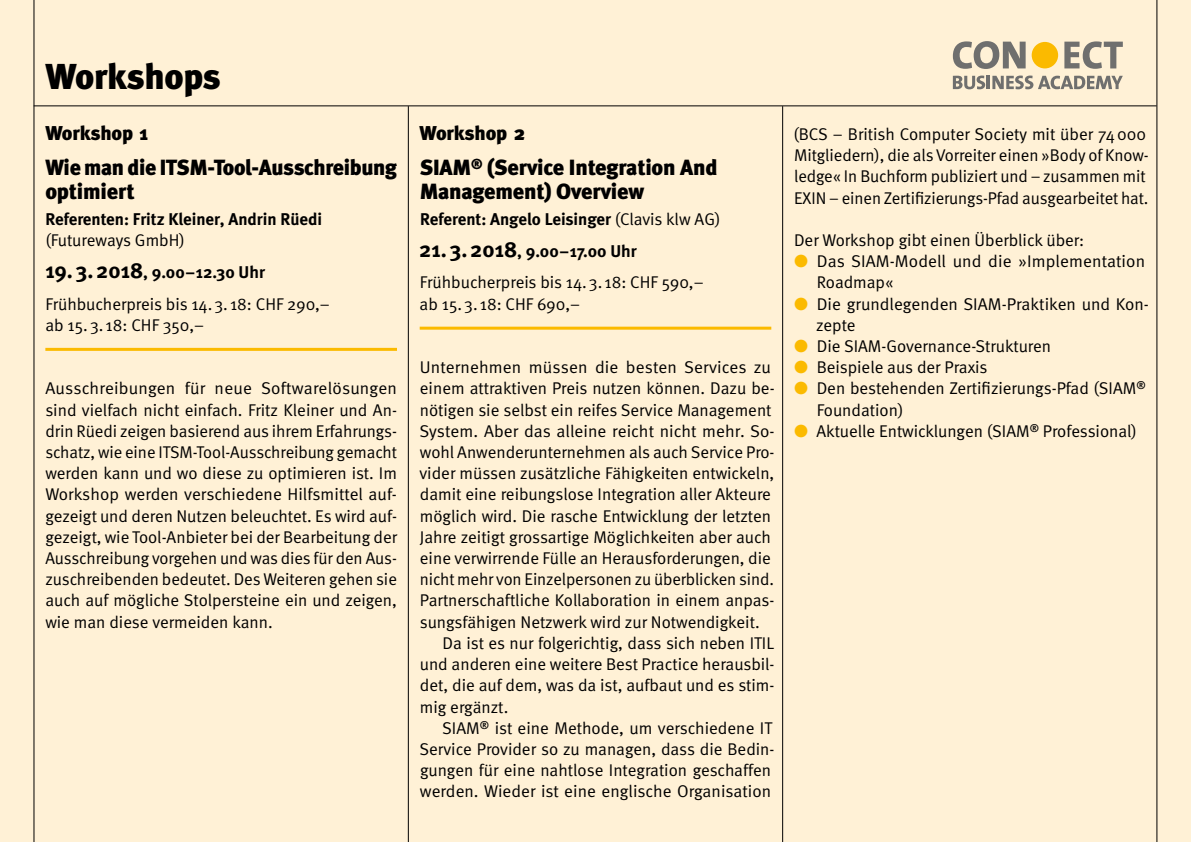
<style>
.page{position:relative;width:1191px;height:842px;background:#fff1d6}
.page>*{position:absolute;margin:0;border:0;box-sizing:border-box;transform-origin:0 0}
.t1{font:900 36px "Meta";letter-spacing:-.01em;color:#000}
.t2{font:900 22px/24px "Meta";letter-spacing:-.015em;color:#000}
.t3{font:900 20px "Meta";letter-spacing:-.01em;color:#000}
.t4{font:17px/21.2px "Meta Normal";color:#000}
.t5{font:700 17px/31.8px "Meta";color:#000}
.s1{font-size:22px}
.s2{font-family:"Meta Normal";font-weight:400}
.s3{font-family:"Meta Bold Expert";color:#fbba00}
</style>
<div class="page">
<hr style="left:34px;top:0;width:1px;height:842px;background:#000">
<hr style="left:408px;top:106px;width:1px;height:736px;background:#000">
<hr style="left:782px;top:106px;width:1px;height:736px;background:#000">
<hr style="left:1156px;top:0;width:1px;height:842px;background:#000">
<svg style="left:953px;top:41px;width:72px;height:28px"></svg>
<div style="left:1031px;top:42px;width:27px;height:26px;background:#fbba00;border-radius:50%"></div>
<svg style="left:1064px;top:41px;width:58px;height:28px"></svg>
<svg style="left:953px;top:76px;width:32px;height:13px"></svg>
<hr style="left:986px;top:76px;width:4px;height:13px;background:#6f6f6e">
<svg style="left:992px;top:76px;width:130px;height:13px"></svg>
<hr style="left:34px;top:106px;width:1122px;height:1px;background:#000">
<hr style="left:45px;top:348px;width:352px;height:3px;background:#fbba00">
<hr style="left:420px;top:327px;width:351px;height:3px;background:#fbba00">
<h1 class="t1" style="left:45px;top:55px;width:177px">Workshops</h1>
<p class="t3" style="left:45px;top:121px;width:104px">Workshop 1</p>
<p class="t2" style="left:45px;top:155px;width:353px">Wie man die ITSM-Tool-Ausschreibung optimiert</p>
<p class="t5" style="left:45px;top:203px;width:278px">Referenten: Fritz Kleiner, Andrin Rüedi</p>
<p class="t4" style="left:45px;top:229px;width:141px">(Futureways GmbH)</p>
<p class="t5" style="left:45px;top:256px;width:221px"><span class="s1">19.3.2018</span>, 9.00–12.30 Uhr</p>
<p class="t4" style="left:45px;top:293px;width:286px">Frühbucherpreis bis 14.3. 18: CHF 290,– ab 15.3. 18: CHF 350,–</p>
<p class="t4" style="left:45px;top:378px;width:353px;text-align:justify">Ausschreibungen für neue Softwarelösungen sind vielfach nicht einfach. Fritz Kleiner und An&shy;drin Rüedi zeigen basierend aus ihrem Erfahrungs&shy;schatz, wie eine ITSM-Tool-Ausschreibung gemacht werden kann und wo diese zu optimieren ist. Im Workshop werden verschiedene Hilfsmittel auf&shy;gezeigt und deren Nutzen beleuchtet. Es wird auf&shy;gezeigt, wie Tool-Anbieter bei der Bearbeitung der Ausschreibung vorgehen und was dies für den Aus&shy;zuschreibenden bedeutet. Des Weiteren gehen sie auch auf mögliche Stolpersteine ein und zeigen, wie man diese vermeiden kann.</p>
<p class="t3" style="left:419px;top:121px;width:107px">Workshop 2</p>
<p class="t2" style="left:420px;top:155px;width:299px">SIAM<sup>®</sup> (Service Integration And<br>Management) Overview</p>
<p class="t5" style="left:419px;top:203px;width:303px">Referent: Angelo Leisinger <span class="s2">(Clavis klw AG)<br></span><span class="s1">21.3.2018</span>, 9.00–17.00 Uhr</p>
<p class="t4" style="left:420px;top:272px;width:285px">Frühbucherpreis bis 14.3. 18: CHF 590,– ab 15.3. 18: CHF 690,–</p>
<p class="t4" style="left:420px;top:357px;width:353px">Unternehmen müssen die besten Services zu</p>
<p class="t4" style="left:420px;top:378px;width:356px">einem attraktiven Preis nutzen können. Dazu be-</p>
<p class="t4" style="left:420px;top:399px;width:353px">nötigen sie selbst ein reifes Service Management</p>
<p class="t4" style="left:419px;top:420px;width:356px">System. Aber das alleine reicht nicht mehr. So-</p>
<p class="t4" style="left:420px;top:441px;width:356px">wohl Anwenderunternehmen als auch Service Pro-</p>
<p class="t4" style="left:419px;top:463px;width:356px">vider müssen zusätzliche Fähigkeiten entwickeln,</p>
<p class="t4" style="left:420px;top:484px;width:352px">damit eine reibungslose Integration aller Akteure</p>
<p class="t4" style="left:420px;top:505px;width:353px">möglich wird. Die rasche Entwicklung der letzten</p>
<p class="t4" style="left:420px;top:526px;width:353px">Jahre zeitigt grossartige Möglichkeiten aber auch</p>
<p class="t4" style="left:420px;top:547px;width:352px">eine verwirrende Fülle an Herausforderungen, die</p>
<p class="t4" style="left:420px;top:569px;width:356px">nicht mehr von Einzelpersonen zu überblicken sind.</p>
<p class="t4" style="left:420px;top:590px;width:356px">Partnerschaftliche Kollaboration in einem anpas-</p>
<p class="t4" style="left:420px;top:611px;width:341px">sungsfähigen Netzwerk wird zur Notwendigkeit.</p>
<p class="t4" style="left:442px;top:632px;width:333px">Da ist es nur folgerichtig, dass sich neben ITIL</p>
<p class="t4" style="left:420px;top:653px;width:356px">und anderen eine weitere Best Practice herausbil-</p>
<p class="t4" style="left:420px;top:675px;width:356px">det, die auf dem, was da ist, aufbaut und es stim-</p>
<p class="t4" style="left:420px;top:696px;width:90px">mig ergänzt.</p>
<p class="t4" style="left:442px;top:717px;width:331px">SIAM<sup>®</sup> ist eine Methode, um verschiedene IT</p>
<p class="t4" style="left:419px;top:738px;width:356px">Service Provider so zu managen, dass die Bedin-</p>
<p class="t4" style="left:420px;top:759px;width:352px">gungen für eine nahtlose Integration geschaffen</p>
<p class="t4" style="left:420px;top:781px;width:353px">werden. Wieder ist eine englische Organisation</p>
<p class="t4" style="left:793px;top:123px;width:357px">(BCS – British Computer Society mit über 74000<br>Mitgliedern), die als Vorreiter einen »Body of Know&shy;ledge« In Buchform publiziert und – zusammen mit EXIN – einen Zertifizierungs-Pfad ausgearbeitet hat.</p>
<p class="t4" style="left:794px;top:229px;width:292px">Der Workshop gibt einen Überblick über:</p>
<p class="t4" style="left:794px;top:251px;width:352px"><span class="s3">X</span> Das SIAM-Modell und die »Implementation</p>
<p class="t4" style="left:817px;top:272px;width:78px">Roadmap«</p>
<p class="t4" style="left:794px;top:293px;width:356px"><span class="s3">X</span> Die grundlegenden SIAM-Praktiken und Kon-</p>
<p class="t4" style="left:816px;top:314px;width:41px">zepte</p>
<p class="t4" style="left:794px;top:335px;width:258px"><span class="s3">X</span> Die SIAM-Governance-Strukturen</p>
<p class="t4" style="left:794px;top:357px;width:195px"><span class="s3">X</span> Beispiele aus der Praxis</p>
<p class="t4" style="left:794px;top:378px;width:353px"><span class="s3">X</span> Den bestehenden Zertifizierungs-Pfad (SIAM<sup>®</sup></p>
<p class="t4" style="left:817px;top:399px;width:88px">Foundation)</p>
<p class="t4" style="left:794px;top:420px;width:344px"><span class="s3">X</span> Aktuelle Entwicklungen (SIAM<sup>®</sup> Professional)</p>
</div>
